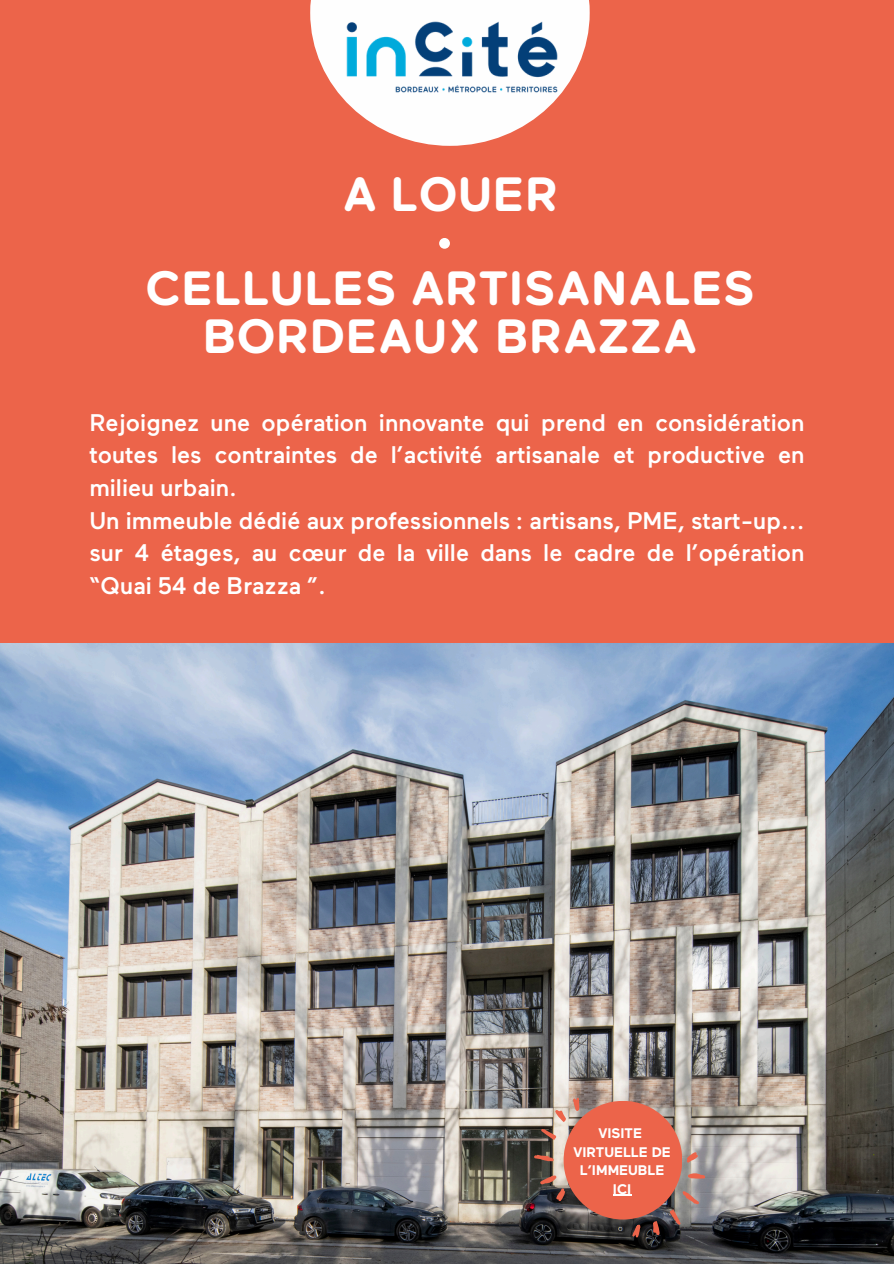
<style>
.page{position:relative;width:894px;height:1264px;background:#fff}
.page>*{position:absolute;margin:0;border:0;box-sizing:border-box;transform-origin:0 0}
.t1{font:700 48px/94.5px "Maax Rounded";color:#fff;text-align:center}
.t2{font:500 24px/32.7px "Maax";color:#fff}
.t3{font:700 13.95px/18.5px "Maax";color:#fff;text-align:center}
</style>
<div class="page">
<div style="left:0;top:0;width:893px;height:1263px;background:#ec644a"></div>
<div style="left:439px;top:238px;width:11px;height:11px;background:#fff"></div>
<img style="left:0;top:643px;width:893px;height:620px">
<svg style="left:310px;top:0;width:279px;height:146px;fill:#fefefe"></svg>
<img style="left:338px;top:13px;width:224px;height:88px">
<svg style="left:563px;top:1100px;width:119px;height:119px"></svg>
<svg style="left:533px;top:1153px;width:21px;height:9px"></svg>
<svg style="left:539px;top:1128px;width:18px;height:12px"></svg>
<svg style="left:539px;top:1172px;width:26px;height:30px"></svg>
<svg style="left:553px;top:1096px;width:28px;height:26px"></svg>
<svg style="left:612px;top:1149px;width:94px;height:90px"></svg>
<h1 class="t1" style="left:145px;top:150px;width:611px">A LOUER<br>CELLULES ARTISANALES</h1>
<h1 class="t1" style="left:202px;top:292px;width:496px">BORDEAUX BRAZZA</h1>
<p class="t2" style="left:89px;top:408px;width:716px">Rejoignez une opération innovante qui prend en considération toutes les contraintes de l’activité artisanale et productive en milieu urbain.<br>Un immeuble dédié aux professionnels : artisans, PME, start-up... sur 4 étages, au cœur de la ville dans le cadre de l’opération “Quai 54 de Brazza ”.</p>
<p class="t3" style="left:573px;top:1124px;width:99px">VISITE<br>VIRTUELLE DE<br>L’IMMEUBLE<br>ICI</p>
</div>
